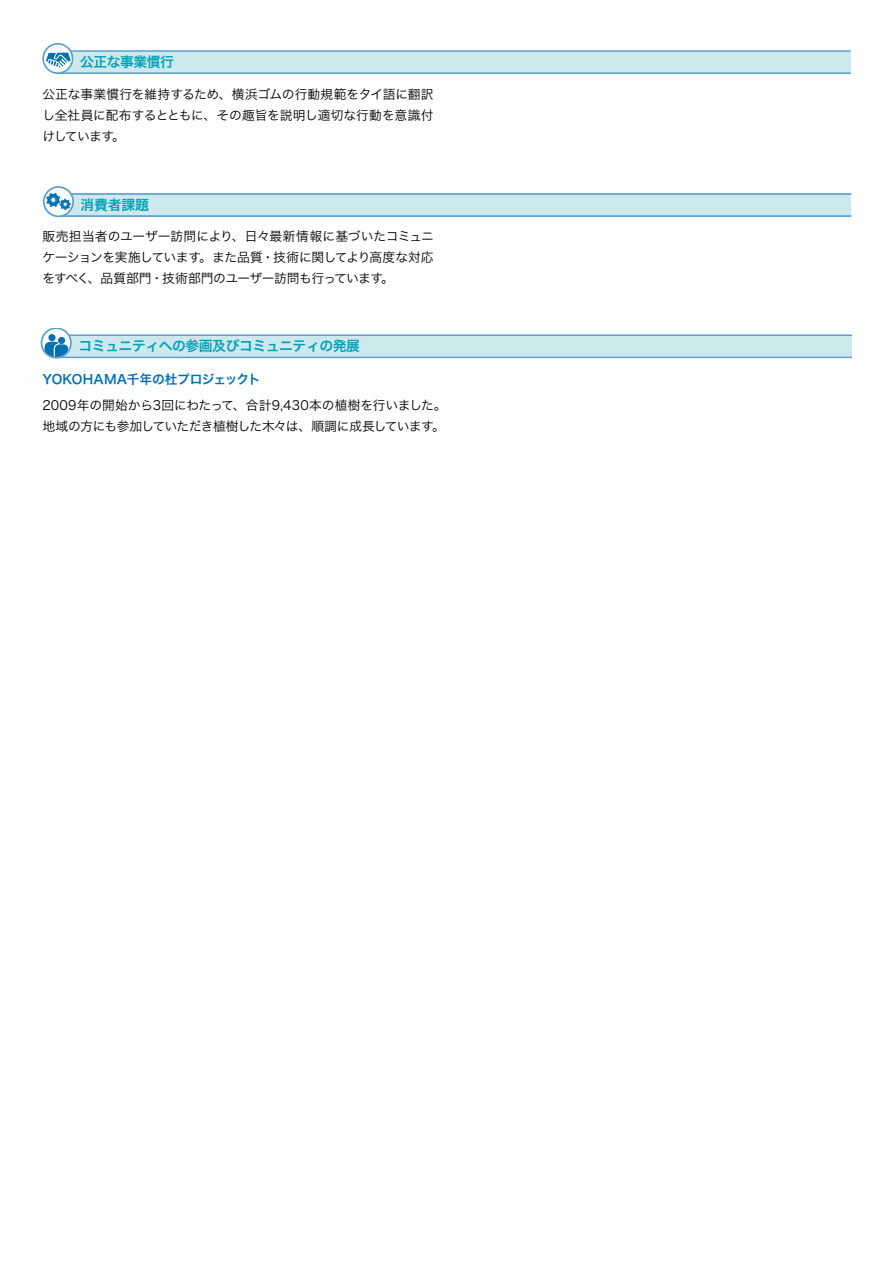
<style>
.page{position:relative;width:893px;height:1263px;background:#fff}
.page>*{position:absolute;margin:0;border:0;box-sizing:border-box;transform-origin:0 0}
.t1{font:13.8px "Hira Kaku Pro N W6";letter-spacing:-.035em;color:#00a1b7}
.t2{font:12.75px/21.3px "Hira Kaku Pro N W3";letter-spacing:-.025em;color:#000;text-align:justify}
.t3{font:12.75px "Hira Kaku Pro N W6";letter-spacing:-.025em;color:#0070b2}
</style>
<div class="page">
<div style="left:58px;top:51px;width:793px;height:22px;background:#cee9ee"></div>
<hr style="left:58px;top:50px;width:793px;height:2px;background:#5c9fcf">
<hr style="left:58px;top:72px;width:793px;height:2px;background:#5c9fcf">
<svg style="left:43px;top:44px;width:29px;height:29px"></svg>
<div style="left:42px;top:43px;width:31px;height:31px;border:2px solid #5c9fcf;border-radius:50%"></div>
<svg style="left:44px;top:51px;width:28px;height:18px"></svg>
<div style="left:58px;top:194px;width:793px;height:22px;background:#cee9ee"></div>
<hr style="left:58px;top:193px;width:793px;height:2px;background:#5c9fcf">
<hr style="left:58px;top:215px;width:793px;height:2px;background:#5c9fcf">
<svg style="left:44px;top:187px;width:29px;height:29px"></svg>
<div style="left:43px;top:186px;width:31px;height:31px;border:2px solid #5c9fcf;border-radius:50%"></div>
<svg style="left:46px;top:193px;width:25px;height:17px"></svg>
<div style="left:56px;top:335px;width:796px;height:23px;background:#cee9ee"></div>
<hr style="left:56px;top:334px;width:796px;height:2px;background:#5c9fcf">
<hr style="left:56px;top:357px;width:796px;height:1px;background:#5c9fcf">
<svg style="left:41px;top:328px;width:30px;height:30px"></svg>
<svg style="left:45px;top:342px;width:23px;height:15px"></svg>
<div style="left:48px;top:334px;width:8px;height:7px;background:#0070b3;border-radius:50%"></div>
<div style="left:58px;top:337px;width:7px;height:7px;background:#0070b3;border-radius:50%"></div>
<div style="left:41px;top:328px;width:31px;height:30px;border:2px solid #5c9fcf;border-radius:50%"></div>
<p class="t1" style="left:80px;top:50px;width:95px">公正な事業慣行</p>
<p class="t2" style="left:43px;top:82px;width:393px">公正な事業慣行を維持するため、横浜ゴムの行動規範をタイ語に翻訳し全社員に配布するとともに、その趣旨を説明し適切な行動を意識付けしています。</p>
<p class="t1" style="left:81px;top:192px;width:70px">消費者課題</p>
<p class="t2" style="left:43px;top:224px;width:393px">販売担当者のユーザー訪問により、日々最新情報に基づいたコミュニケーションを実施しています。また品質・技術に関してより高度な対応をすべく、品質部門・技術部門のユーザー訪問も行っています。</p>
<p class="t1" style="left:78px;top:334px;width:283px">コミュニティへの参画及びコミュニティの発展</p>
<p class="t3" style="left:43px;top:368px;width:219px">YOKOHAMA千年の杜プロジェックト</p>
<p class="t2" style="left:43px;top:393px;width:405px">2009年の開始から3回にわたって、合計9,430本の植樹を行いました。地域の方にも参加していただき植樹した木々は、順調に成長しています。</p>
</div>
